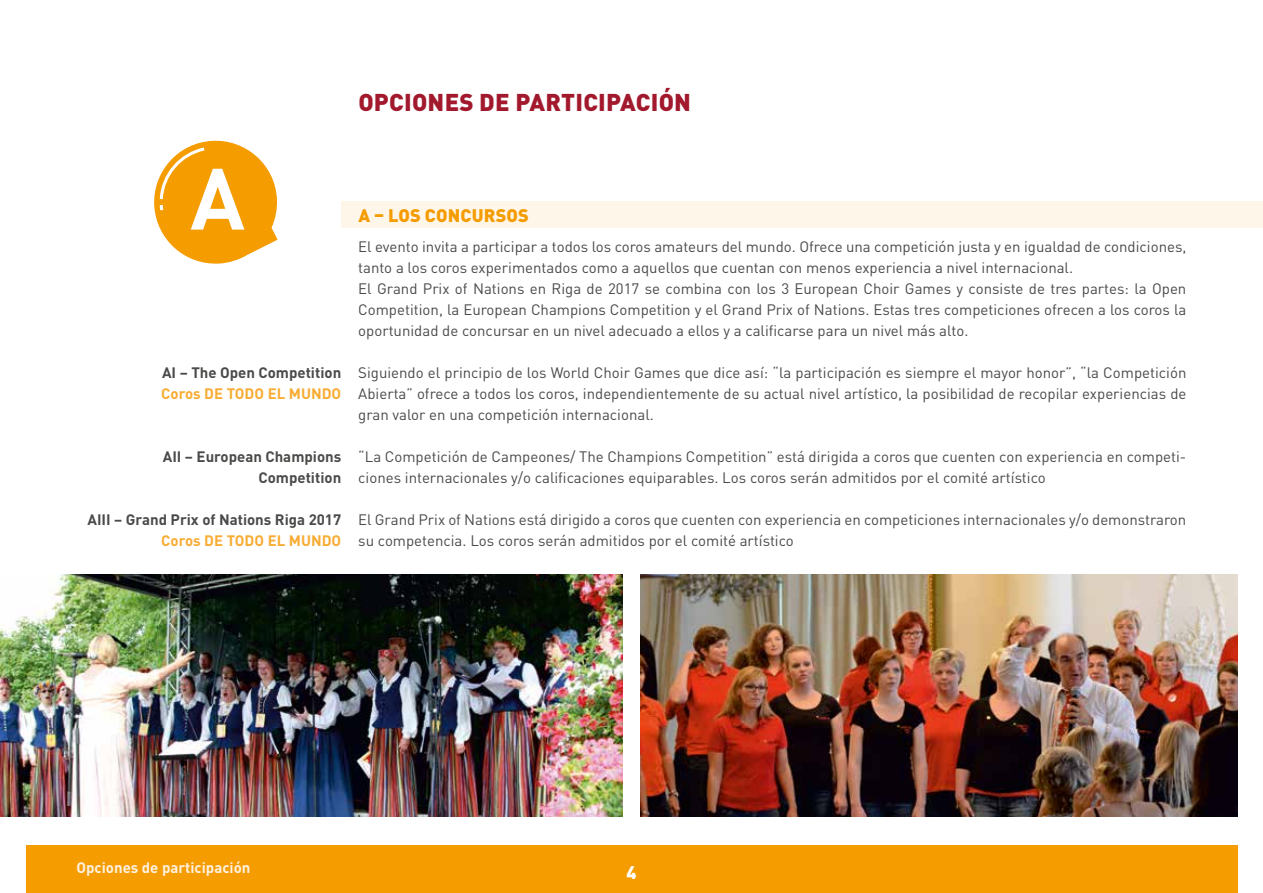
<style>
.page{position:relative;width:1263px;height:893px;background:#fff}
.page>*{position:absolute;margin:0;border:0;box-sizing:border-box;transform-origin:0 0}
.t1{font:700 85.5px "DIN Pro";color:#fff}
.t2{font:900 24px "DIN Pro";letter-spacing:.01em;color:#a2192d}
.t3{font:900 18px "DIN Pro";letter-spacing:.01em;color:#f59c00}
.t4{font:900 18px "DIN Pro";color:#fff}
.t5{font:15px/21px "DIN Pro";color:#4a4a49}
.t6{font:700 15px/21px "DIN Pro";color:#4a4a49;text-align:right}
.t7{font:700 15px "DIN Pro";color:#f8ac33}
.t8{font:700 15px "DIN Pro";color:#fff1df}
</style>
<div class="page">
<div style="left:26px;top:845px;width:1211px;height:48px;background:#f59c00"></div>
<div style="left:341px;top:201px;width:922px;height:27px;background:#fff6ea"></div>
<img style="left:0;top:574px;width:623px;height:242px">
<img style="left:640px;top:574px;width:597px;height:242px">
<svg style="left:154px;top:140px;width:124px;height:124px"></svg>
<h2 class="t2" style="left:358px;top:86px;width:334px">OPCIONES DE PARTICIPACIÓN</h2>
<h1 class="t1" style="left:190px;top:141px;width:56px">A</h1>
<p class="t6" style="left:162px;top:362px;width:181px">AI – The Open Competition</p>
<p class="t7" style="left:161px;top:384px;width:181px">Coros DE TODO EL MUNDO</p>
<p class="t6" style="left:163px;top:446px;width:180px">AII – European Champions<br>Competition</p>
<p class="t6" style="left:87px;top:509px;width:255px">AIII – Grand Prix of Nations Riga 2017</p>
<p class="t7" style="left:161px;top:531px;width:181px">Coros DE TODO EL MUNDO</p>
<p class="t3" style="left:358px;top:203px;width:172px">A – LOS CONCURSOS</p>
<p class="t5" style="left:358px;top:235px;width:830px">El evento invita a participar a todos los coros amateurs del mundo. Ofrece una competición justa y en igualdad de condiciones, tanto a los coros experimentados como a aquellos que cuentan con menos experiencia a nivel internacional.<br>El Grand Prix of Nations en Riga de 2017 se combina con los 3 European Choir Games y consiste de tres partes: la Open Competition, la European Champions Competition y el Grand Prix of Nations. Estas tres competiciones ofrecen a los coros la oportunidad de concursar en un nivel adecuado a ellos y a calificarse para un nivel más alto.</p>
<p class="t5" style="left:358px;top:361px;width:830px;text-align:justify">Siguiendo el principio de los World Choir Games que dice así: “la participación es siempre el mayor honor”, “la Competición Abierta” ofrece a todos los coros, independientemente de su actual nivel artístico, la posibilidad de recopilar experiencias de gran valor en una competición internacional.</p>
<p class="t5" style="left:358px;top:445px;width:829px">“La Competición de Campeones/ The Champions Competition” está dirigida a coros que cuenten con experiencia en competi&shy;ciones internacionales y/o calificaciones equiparables. Los coros serán admitidos por el comité artístico</p>
<p class="t5" style="left:358px;top:508px;width:829px">El Grand Prix of Nations está dirigido a coros que cuenten con experiencia en competiciones internacionales y/o demonstraron su competencia. Los coros serán admitidos por el comité artístico</p>
<p class="t8" style="left:77px;top:857px;width:175px">Opciones de participación</p>
<p class="t4" style="left:626px;top:860px;width:12px">4</p>
</div>
